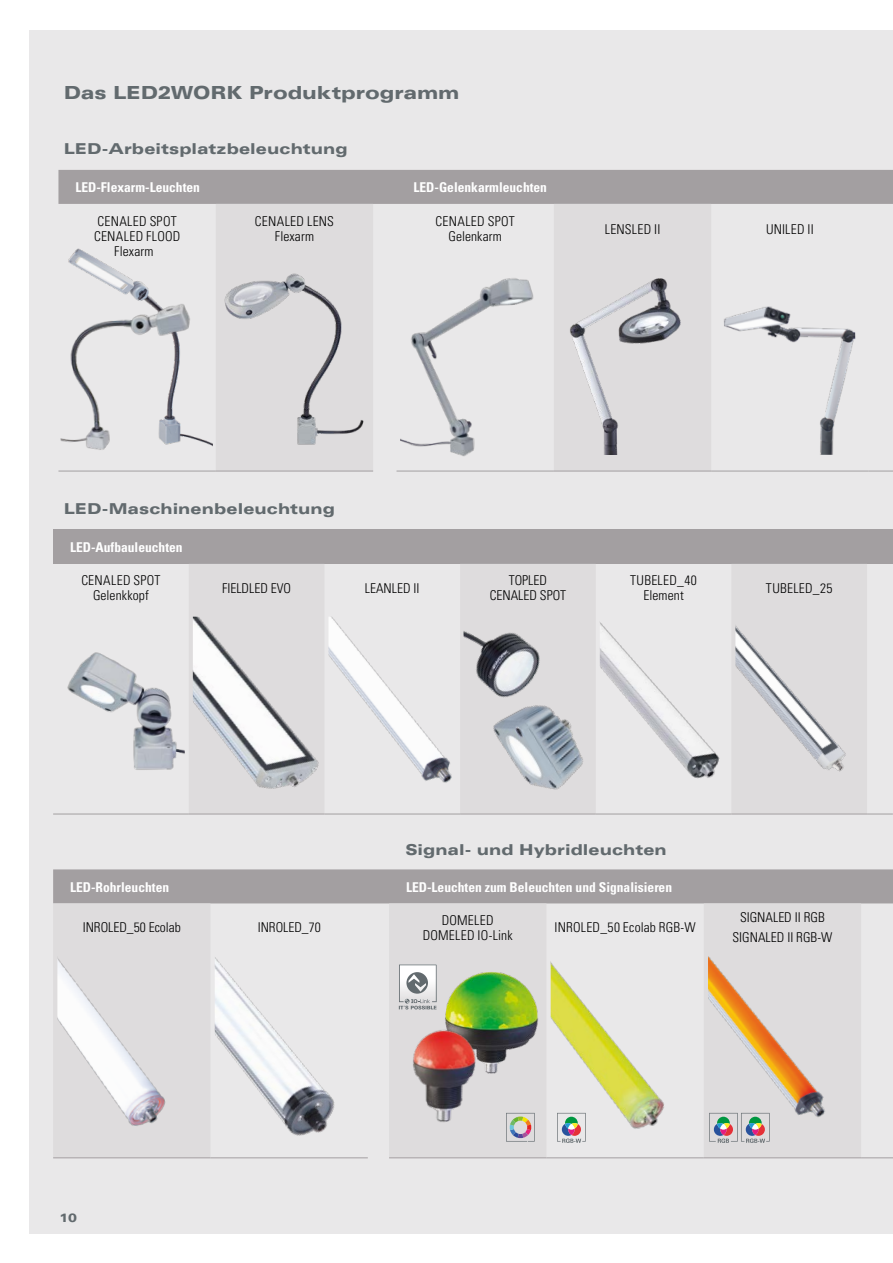
<style>
.page{position:relative;width:893px;height:1263px;background:#fff}
.page>*{position:absolute;margin:0;border:0;box-sizing:border-box;transform-origin:0 0}
.t1{font:18px "Univers LT 73 Blk Ex";letter-spacing:-.005em;color:#626a6e}
.t2{font:15px "Univers LT 73 Blk Ex";letter-spacing:.005em;color:#626a6e}
.t3{font:13.5px/15px "Univers LT 47 Lt Cn";letter-spacing:.01em;color:#000;text-align:center}
.t4{font:13.5px "Univers LT 67 Bd Cn";color:#fff}
.t5{font:12px "Univers LT 73 Blk Ex";color:#626a6e}
</style>
<div class="page">
<div style="left:30px;top:30px;width:863px;height:1203px;background:#e9e8e9"></div>
<div style="left:53px;top:530px;width:840px;height:34px;background:#a39fa1"></div>
<svg style="left:189px;top:564px;width:678px;height:250px;fill:#e0dedf"></svg>
<div style="left:460px;top:564px;width:136px;height:250px;background:#dedcdd"></div>
<hr style="left:53px;top:814px;width:136px;height:1px;background:#a39fa1">
<hr style="left:189px;top:814px;width:135px;height:1px;background:#a39fa1">
<hr style="left:324px;top:814px;width:136px;height:1px;background:#a39fa1">
<hr style="left:460px;top:814px;width:136px;height:1px;background:#a39fa1">
<hr style="left:596px;top:814px;width:135px;height:1px;background:#a39fa1">
<hr style="left:731px;top:814px;width:136px;height:1px;background:#a39fa1">
<svg style="left:867px;top:814px;width:26px;height:1px"></svg>
<img style="left:67px;top:652px;width:118px;height:118px">
<img style="left:193px;top:617px;width:127px;height:181px">
<img style="left:328px;top:617px;width:128px;height:181px">
<img style="left:600px;top:617px;width:127px;height:177px">
<img style="left:735px;top:617px;width:128px;height:177px">
<div style="left:53px;top:869px;width:840px;height:34px;background:#a39fa1"></div>
<svg style="left:53px;top:903px;width:808px;height:254px;fill:#dedcdd"></svg>
<hr style="left:389px;top:1157px;width:157px;height:1px;background:#a39fa1">
<hr style="left:546px;top:1157px;width:158px;height:1px;background:#a39fa1">
<hr style="left:704px;top:1157px;width:157px;height:1px;background:#a39fa1">
<hr style="left:861px;top:1157px;width:32px;height:1px;background:#a39fa1">
<hr style="left:53px;top:1157px;width:157px;height:1px;background:#a39fa1">
<hr style="left:210px;top:1157px;width:158px;height:1px;background:#a39fa1">
<img style="left:57px;top:956px;width:131px;height:185px">
<img style="left:215px;top:956px;width:149px;height:183px">
<img style="left:428px;top:959px;width:114px;height:135px">
<img style="left:551px;top:956px;width:122px;height:191px">
<img style="left:708px;top:956px;width:149px;height:185px">
<img style="left:464px;top:618px;width:91px;height:98px">
<img style="left:476px;top:695px;width:115px;height:103px">
<div style="left:58px;top:170px;width:835px;height:34px;background:#a39fa1"></div>
<svg style="left:216px;top:204px;width:495px;height:267px;fill:#dedcdd"></svg>
<hr style="left:58px;top:471px;width:158px;height:1px;background:#a39fa1">
<hr style="left:216px;top:471px;width:157px;height:1px;background:#a39fa1">
<hr style="left:396px;top:471px;width:158px;height:1px;background:#a39fa1">
<hr style="left:554px;top:471px;width:157px;height:1px;background:#a39fa1">
<hr style="left:711px;top:471px;width:157px;height:1px;background:#a39fa1">
<svg style="left:868px;top:471px;width:25px;height:1px"></svg>
<img style="left:220px;top:257px;width:149px;height:202px">
<img style="left:401px;top:259px;width:149px;height:200px">
<img style="left:562px;top:267px;width:132px;height:187px">
<img style="left:724px;top:306px;width:132px;height:149px">
<svg style="left:557px;top:1113px;width:29px;height:30px"></svg>
<img style="left:68px;top:248px;width:145px;height:199px">
<img style="left:61px;top:285px;width:135px;height:165px">
<img style="left:401px;top:1022px;width:86px;height:123px">
<svg style="left:709px;top:1113px;width:61px;height:30px"></svg>
<svg style="left:399px;top:964px;width:38px;height:45px"></svg>
<svg style="left:506px;top:1113px;width:29px;height:28px"></svg>
<h1 class="t1" style="left:64px;top:83px;width:397px">Das LED2WORK Produktprogramm</h1>
<p class="t2" style="left:64px;top:140px;width:285px">LED-Arbeitsplatzbeleuchtung</p>
<p class="t4" style="left:75px;top:179px;width:126px">LED-Flexarm-Leuchten</p>
<p class="t4" style="left:413px;top:179px;width:135px">LED-Gelenkarmleuchten</p>
<p class="t3" style="left:94px;top:214px;width:88px;text-align:left">CENALED SPOT<br>CENALED FLOOD</p>
<p class="t3" style="left:255px;top:214px;width:81px">CENALED LENS<br>Flexarm</p>
<p class="t3" style="left:436px;top:214px;width:81px">CENALED SPOT<br>Gelenkarm</p>
<p class="t3" style="left:605px;top:221px;width:57px">LENSLED II</p>
<p class="t3" style="left:766px;top:221px;width:49px">UNILED II</p>
<p class="t3" style="left:114px;top:244px;width:41px">Flexarm</p>
<p class="t2" style="left:64px;top:500px;width:273px">LED-Maschinenbeleuchtung</p>
<p class="t4" style="left:70px;top:539px;width:114px">LED-Aufbauleuchten</p>
<p class="t3" style="left:81px;top:573px;width:81px">CENALED SPOT<br>Gelenkkopf</p>
<p class="t3" style="left:222px;top:580px;width:70px">FIELDLED EVO</p>
<p class="t3" style="left:365px;top:580px;width:56px">LEANLED II</p>
<p class="t3" style="left:490px;top:573px;width:78px">TOPLED<br>CENALED SPOT</p>
<p class="t3" style="left:630px;top:573px;width:68px">TUBELED_40<br>Element</p>
<p class="t3" style="left:766px;top:580px;width:68px">TUBELED_25</p>
<p class="t2" style="left:405px;top:841px;width:263px">Signal- und Hybridleuchten</p>
<p class="t4" style="left:70px;top:879px;width:100px">LED-Rohrleuchten</p>
<p class="t4" style="left:406px;top:879px;width:267px">LED-Leuchten zum Beleuchten und Signalisieren</p>
<p class="t3" style="left:83px;top:920px;width:100px">INROLED_50 Ecolab</p>
<p class="t3" style="left:258px;top:920px;width:64px">INROLED_70</p>
<p class="t3" style="left:423px;top:912px;width:91px">DOMELED<br>DOMELED IO-Link</p>
<p class="t3" style="left:555px;top:920px;width:143px">INROLED_50 Ecolab RGB-W</p>
<p class="t3" style="left:733px;top:908px;width:101px;line-height:19.5px">SIGNALED II RGB<br>SIGNALED II RGB-W</p>
<p class="t5" style="left:60px;top:1210px;width:19px">10</p>
</div>
